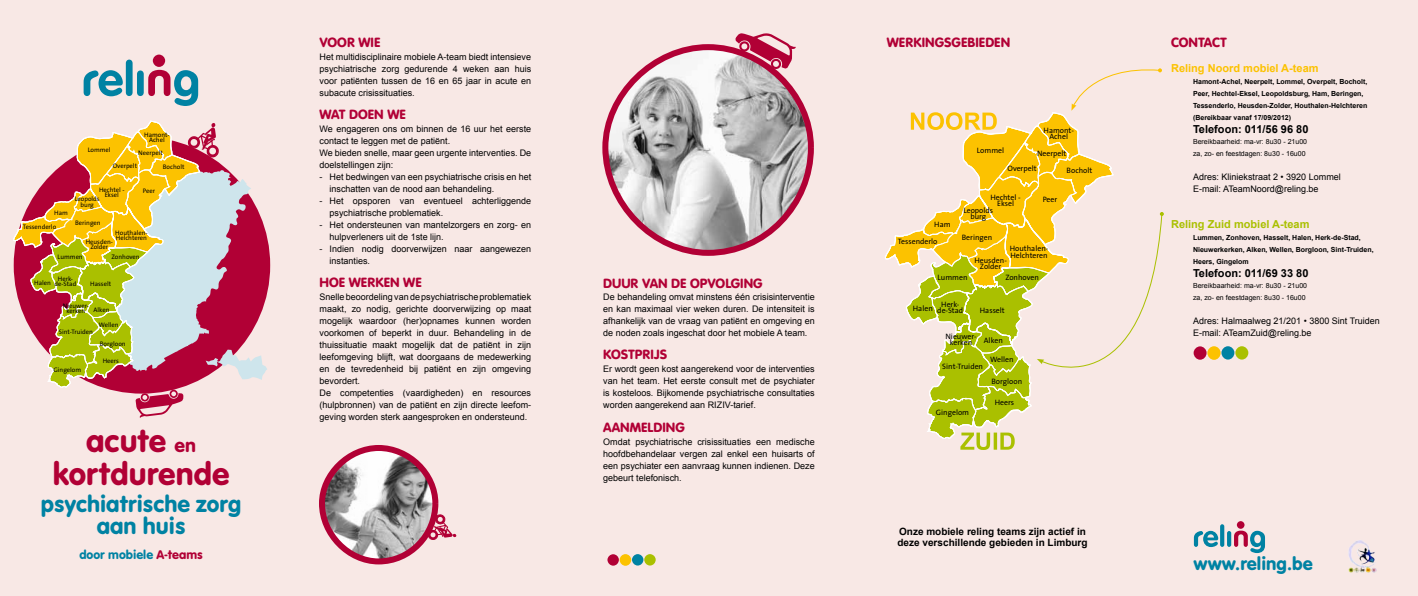
<style>
.page{position:relative;width:1418px;height:596px;background:#fff}
.page>*{position:absolute;margin:0;border:0;box-sizing:border-box;transform-origin:0 0}
.t1{font:33px/33px "VAG Rundschrift D";color:#b10035;text-align:center}
.t2{font:24px/22px "VAG Rundschrift D";color:#0082a3;text-align:center}
.t3{font:19px "VAG Rundschrift D";color:#0082a3}
.t4{font:14px "VAG Rundschrift D";color:#b10035}
.t5{font:13px "VAG Rundschrift D";color:#0082a3}
.t6{font:700 11px "Arial";color:#000}
.t7{font:700 11px "Arial";color:#fcc200}
.t8{font:700 11px "Arial";color:#aac000}
.t9{font:700 10px/11px "Arial";color:#000}
.t10{font:9px/12px "Arial";color:#000}
.t11{font:7.8px/6.2px "The Sans";color:#000;text-align:center}
.t12{font:700 7px/12px "Arial";color:#000}
.t13{font:7px/12px "Arial";color:#000}
.t14{font:6.5px/5.2px "The Sans";color:#000;text-align:center}
.s1{font-size:20px}
.s2{color:#b10035}
</style>
<div class="page">
<div style="left:0;top:0;width:1417px;height:595px;background:#f8e8e5"></div>
<div style="left:153px;top:55px;width:12px;height:12px;background:#b10035;border-radius:50%"></div>
<svg style="left:84px;top:60px;width:114px;height:46px"></svg>
<svg style="left:220px;top:163px;width:47px;height:217px;fill:#b10035"></svg>
<svg style="left:13px;top:120px;width:207px;height:298px"></svg>
<div style="left:607px;top:554px;width:12px;height:11px;background:#b10035;border-radius:50%"></div>
<div style="left:632px;top:553px;width:11px;height:12px;background:#0082a3;border-radius:50%"></div>
<div style="left:644px;top:553px;width:11px;height:12px;background:#aac000;border-radius:50%"></div>
<svg style="left:619px;top:553px;width:12px;height:12px"></svg>
<svg style="left:885px;top:68px;width:278px;height:382px"></svg>
<img style="left:605px;top:51px;width:206px;height:202px">
<div style="left:602px;top:44px;width:212px;height:212px;border:6px solid #b10035;border-radius:50%"></div>
<svg style="left:735px;top:33px;width:61px;height:37px"></svg>
<img style="left:322px;top:451px;width:113px;height:107px">
<div style="left:319px;top:444px;width:119px;height:120px;border:6px solid #b10035;border-radius:50%"></div>
<div style="left:1193px;top:346px;width:13px;height:13px;background:#b10035;border-radius:50%"></div>
<div style="left:1221px;top:346px;width:13px;height:13px;background:#0082a3;border-radius:50%"></div>
<div style="left:1235px;top:346px;width:13px;height:13px;background:#aac000;border-radius:50%"></div>
<div style="left:1207px;top:346px;width:13px;height:13px;background:#fcc200;border-radius:50%"></div>
<svg style="left:1220px;top:524px;width:4px;height:22px"></svg>
<div style="left:1236px;top:521px;width:8px;height:7px;background:#b10035;border-radius:50%"></div>
<div style="left:1226px;top:530px;width:5px;height:16px;background:#0082a3;border-radius:2px"></div>
<svg style="left:1193px;top:530px;width:25px;height:16px"></svg>
<svg style="left:1234px;top:530px;width:30px;height:22px"></svg>
<img style="left:1348px;top:540px;width:29px;height:33px">
<svg style="left:427px;top:512px;width:29px;height:29px"></svg>
<p class="t14" style="left:144px;top:131px;width:27px">Hamont-<br>Achel</p>
<p class="t14" style="left:88px;top:147px;width:24px">Lommel</p>
<p class="t14" style="left:99px;top:186px;width:27px">Hechtel -</p>
<p class="t14" style="left:143px;top:188px;width:14px">Peer</p>
<p class="t14" style="left:105px;top:192px;width:16px">Eksel</p>
<p class="t14" style="left:115px;top:230px;width:34px;text-align:left">Houthalen-<br>Helchteren</p>
<p class="t14" style="left:138px;top:150px;width:26px">Neerpelt</p>
<p class="t14" style="left:148px;top:150px;width:17px">Achel</p>
<p class="t14" style="left:113px;top:162px;width:26px">Overpelt</p>
<p class="t14" style="left:163px;top:164px;width:23px">Bocholt</p>
<p class="t14" style="left:75px;top:196px;width:26px">Leopolds burg</p>
<p class="t14" style="left:54px;top:209px;width:15px">Ham</p>
<p class="t14" style="left:75px;top:220px;width:27px">Beringen</p>
<p class="t14" style="left:86px;top:239px;width:29px">Heusden-<br>Zolder</p>
<p class="t14" style="left:23px;top:224px;width:35px">Tessenderlo</p>
<p class="t14" style="left:58px;top:253px;width:27px">Lummen</p>
<p class="t14" style="left:112px;top:253px;width:30px">Zonhoven</p>
<p class="t14" style="left:55px;top:276px;width:23px">Herk&shy;de-Stad</p>
<p class="t14" style="left:34px;top:280px;width:18px">Halen</p>
<p class="t14" style="left:90px;top:281px;width:22px">Hasselt</p>
<p class="t14" style="left:63px;top:303px;width:28px">Nieuwer&shy;kerken</p>
<p class="t14" style="left:59px;top:328px;width:36px">Sint-Truiden</p>
<p class="t14" style="left:94px;top:306px;width:17px">Alken</p>
<p class="t14" style="left:99px;top:322px;width:21px">Wellen</p>
<p class="t14" style="left:100px;top:341px;width:27px">Borgloon</p>
<p class="t14" style="left:103px;top:358px;width:18px">Heers</p>
<p class="t14" style="left:53px;top:366px;width:29px">Gingelom</p>
<h1 class="t1" style="left:53px;top:424px;width:178px">ACUTE <span class="s1">EN<br></span>KORTDURENDE</h1>
<h2 class="t2" style="left:41px;top:493px;width:202px">PSYCHIATRISCHE ZORG<br>AAN HUIS</h2>
<h3 class="t5" style="left:79px;top:546px;width:125px">DOOR MOBIELE <span class="s2">A-TEAMS</span></h3>
<h3 class="t4" style="left:319px;top:34px;width:62px">VOOR WIE</h3>
<p class="t10" style="left:319px;top:51px;width:213px;text-align:justify">Het multidisciplinaire mobiele A-team biedt intensieve psychiatrische zorg gedurende 4 weken aan huis voor patiënten tussen de 16 en 65 jaar in acute en subacute crisissituaties.</p>
<h3 class="t4" style="left:319px;top:106px;width:88px">WAT DOEN WE</h3>
<p class="t10" style="left:319px;top:123px;width:213px">We engageren ons om binnen de 16 uur het eerste contact te leggen met de patiënt.<br>We bieden snelle, maar geen urgente interventies. De doelstellingen zijn:</p>
<p class="t10" style="left:329px;top:171px;width:203px;text-indent:-10px">- Het bedwingen van een psychiatrische crisis en het inschatten van de nood aan behandeling.</p>
<p class="t10" style="left:329px;top:195px;width:203px;text-indent:-10px">- Het opsporen van eventueel achterliggende psychiatrische problematiek.</p>
<p class="t10" style="left:329px;top:219px;width:203px;text-indent:-10px">- Het ondersteunen van mantelzorgers en zorg- en hulpverleners uit de 1ste lijn.</p>
<p class="t10" style="left:329px;top:243px;width:203px;text-indent:-10px">- Indien nodig doorverwijzen naar aangewezen instanties.</p>
<h3 class="t4" style="left:319px;top:274px;width:104px">HOE WERKEN WE</h3>
<p class="t10" style="left:319px;top:291px;width:213px">Snelle beoordeling van de psychiatrische problematiek maakt, zo nodig, gerichte doorverwijzing op maat mogelijk waardoor (her)opnames kunnen worden voorkomen of beperkt in duur. Behandeling in de thuissituatie maakt mogelijk dat de patiënt in zijn leefomgeving blijft, wat doorgaans de medewerking en de tevredenheid bij patiënt en zijn omgeving bevordert.<br>De competenties (vaardigheden) en resources (hulpbronnen) van de patiënt en zijn directe leefom&shy;geving worden sterk aangesproken en ondersteund.</p>
<h3 class="t4" style="left:603px;top:275px;width:161px">DUUR VAN DE OPVOLGING</h3>
<p class="t10" style="left:603px;top:291px;width:213px;text-align:justify">De behandeling omvat minstens één crisisinterventie en kan maximaal vier weken duren. De intensiteit is afhankelijk van de vraag van patiënt en omgeving en de noden zoals ingeschat door het mobiele A team.</p>
<h3 class="t4" style="left:603px;top:346px;width:65px">KOSTPRIJS</h3>
<p class="t10" style="left:603px;top:363px;width:213px;text-align:justify">Er wordt geen kost aangerekend voor de interventies van het team. Het eerste consult met de psychiater is kosteloos. Bijkomende psychiatrische consultaties worden aangerekend aan RIZIV-tarief.</p>
<h3 class="t4" style="left:603px;top:418px;width:83px">AANMELDING</h3>
<p class="t10" style="left:603px;top:435px;width:213px;text-align:justify">Omdat psychiatrische crisissituaties een medische hoofdbehandelaar vergen zal enkel een huisarts of een psychiater een aanvraag kunnen indienen. Deze gebeurt telefonisch.</p>
<h3 class="t4" style="left:886px;top:34px;width:125px">WERKINGSGEBIEDEN</h3>
<p class="t11" style="left:977px;top:147px;width:29px">Lommel</p>
<p class="t11" style="left:1043px;top:127px;width:32px">Hamont-<br>Achel</p>
<p class="t11" style="left:1037px;top:150px;width:31px">Neerpelt</p>
<p class="t11" style="left:934px;top:221px;width:18px">Ham</p>
<p class="t11" style="left:897px;top:238px;width:41px">Tessenderlo</p>
<p class="t11" style="left:1007px;top:165px;width:31px">Overpelt</p>
<p class="t11" style="left:1066px;top:166px;width:27px">Bocholt</p>
<p class="t11" style="left:990px;top:194px;width:32px">Hechtel -</p>
<p class="t11" style="left:1042px;top:196px;width:16px">Peer</p>
<p class="t11" style="left:997px;top:200px;width:18px">Eksel</p>
<p class="t11" style="left:1009px;top:245px;width:40px;text-align:left">Houthalen-<br>Helchteren</p>
<p class="t11" style="left:963px;top:206px;width:31px">Leopolds burg</p>
<p class="t11" style="left:961px;top:234px;width:32px">Beringen</p>
<p class="t11" style="left:974px;top:256px;width:34px">Heusden-<br>Zolder</p>
<p class="t11" style="left:937px;top:274px;width:31px">Lummen</p>
<p class="t11" style="left:937px;top:300px;width:27px">Herk&shy;de-Stad</p>
<p class="t11" style="left:912px;top:305px;width:21px">Halen</p>
<p class="t11" style="left:1005px;top:274px;width:35px">Zonhoven</p>
<p class="t11" style="left:979px;top:307px;width:27px">Hasselt</p>
<p class="t11" style="left:945px;top:333px;width:33px">Nieuwer&shy;kerken</p>
<p class="t11" style="left:942px;top:363px;width:42px">Sint-Truiden</p>
<p class="t11" style="left:983px;top:337px;width:20px">Alken</p>
<p class="t11" style="left:990px;top:356px;width:25px">Wellen</p>
<p class="t11" style="left:991px;top:378px;width:32px">Borgloon</p>
<p class="t11" style="left:994px;top:398px;width:21px">Heers</p>
<p class="t11" style="left:935px;top:409px;width:35px">Gingelom</p>
<p class="t9" style="left:897px;top:525px;width:192px">Onze mobiele reling teams zijn actief in deze verschillende gebieden in Limburg</p>
<h3 class="t4" style="left:1171px;top:34px;width:50px">CONTACT</h3>
<p class="t7" style="left:1171px;top:62px;width:149px">Reling Noord mobiel A-team</p>
<p class="t12" style="left:1193px;top:76px;width:176px">Hamont-Achel, Neerpelt, Lommel, Overpelt, Bocholt, Peer, Hechtel-Eksel, Leopoldsburg, Ham, Beringen, Tessenderlo, Heusden-Zolder, Houthalen-Helchteren (Bereikbaar vanaf 17/09/2012)</p>
<p class="t6" style="left:1193px;top:123px;width:117px">Telefoon: 011/56 96 80</p>
<p class="t13" style="left:1193px;top:136px;width:115px">Bereikbaarheid: ma-vr: 8u30 - 21u00 za, zo- en feestdagen: 8u30 - 16u00</p>
<p class="t10" style="left:1193px;top:171px;width:149px">Adres: Kliniekstraat 2 • 3920 Lommel<br>E-mail: ATeamNoord@reling.be</p>
<p class="t8" style="left:1171px;top:218px;width:140px">Reling Zuid mobiel A-team</p>
<p class="t12" style="left:1193px;top:232px;width:182px">Lummen, Zonhoven, Hasselt, Halen, Herk-de-Stad,<br>Nieuwerkerken, Alken, Wellen, Borgloon, Sint-Truiden,<br>Heers, Gingelom</p>
<p class="t6" style="left:1193px;top:267px;width:117px">Telefoon: 011/69 33 80</p>
<p class="t13" style="left:1193px;top:280px;width:115px">Bereikbaarheid: ma-vr: 8u30 - 21u00 za, zo- en feestdagen: 8u30 - 16u00</p>
<p class="t10" style="left:1193px;top:315px;width:188px">Adres: Halmaalweg 21/201 • 3800 Sint Truiden<br>E-mail: ATeamZuid@reling.be</p>
<h3 class="t3" style="left:1193px;top:552px;width:121px">WWW.RELING.BE</h3>
</div>
